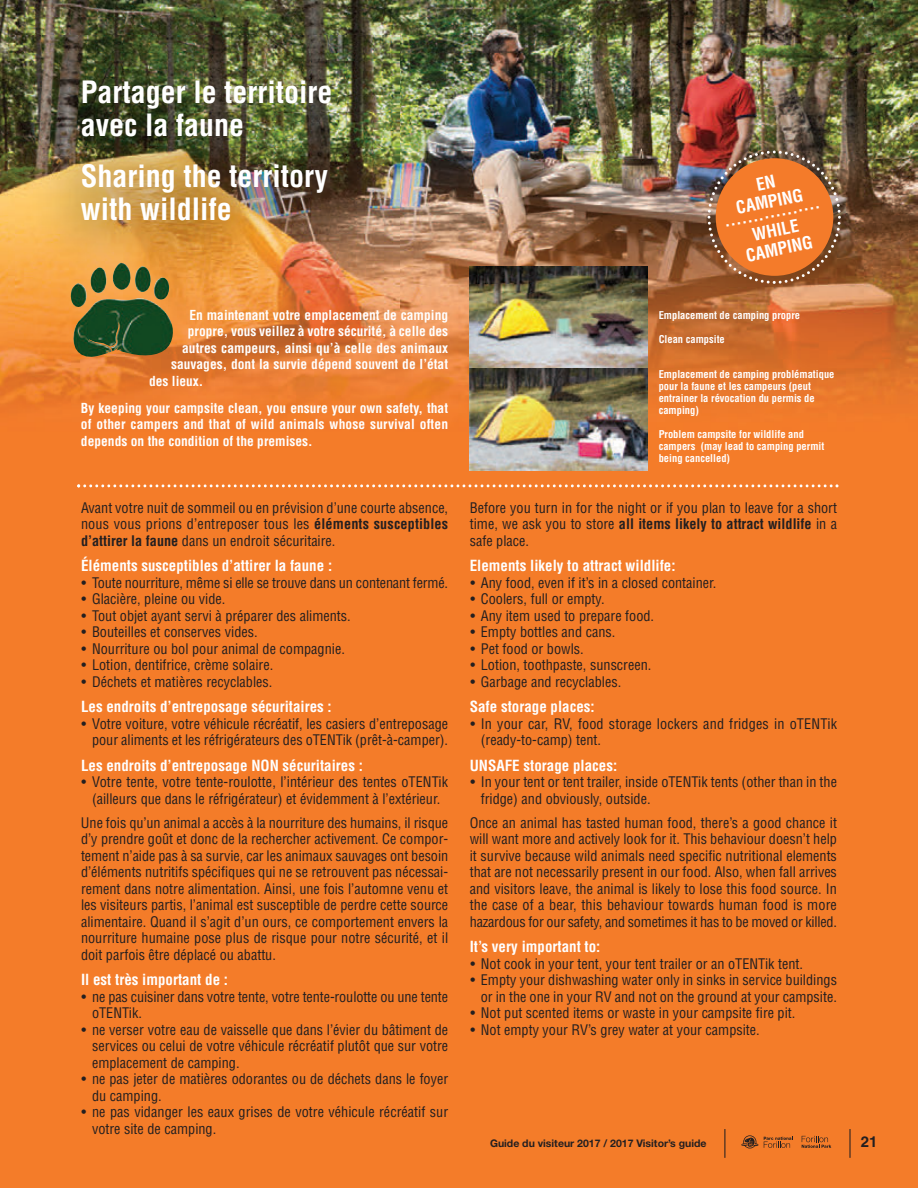
<style>
.page{position:relative;width:918px;height:1188px;background:#fff}
.page>*{position:absolute;margin:0;border:0;box-sizing:border-box;transform-origin:0 0}
.t1{font:700 condensed 30px/33px "Helvetica LT Std";color:#fff}
.t2{font:700 condensed 17.25px/18.9px "Helvetica LT Std";color:#fff;text-align:center}
.t3{font:700 condensed 15px "Helvetica LT Std";color:#fff}
.t4{font:700 15px "Helvetica LT Std";color:#231f20}
.t5{font:condensed 14.25px/16.5px "Helvetica LT Std";color:#231f20;text-align:justify}
.t6{font:700 condensed 13.5px/16.5px "Helvetica LT Std";color:#fff;text-align:justify}
.t7{font:700 condensed 10.5px/12px "Helvetica LT Std";color:#fff}
.t8{font:700 10.5px "Helvetica Neue";color:#231f20}
.s1{font-weight:700}
</style>
<div class="page">
<img style="left:0;top:0;width:918px;height:1188px">
<svg style="left:802px;top:1136px;width:29px;height:12px"></svg>
<svg style="left:741px;top:1135px;width:52px;height:13px"></svg>
<svg style="left:724px;top:1129px;width:1px;height:29px"></svg>
<hr style="left:849px;top:1129px;width:2px;height:29px;background:#231f20">
<img style="left:16px;top:36px;width:384px;height:318px">
<img style="left:470px;top:267px;width:178px;height:102px">
<img style="left:470px;top:369px;width:178px;height:102px">
<svg style="left:77px;top:484px;width:761px;height:3px"></svg>
<img style="left:71px;top:263px;width:102px;height:94px">
<img style="left:706px;top:149px;width:136px;height:136px">
<h1 class="t1" style="left:81px;top:78px;width:253px">Partager le territoire avec la faune</h1>
<h1 class="t1" style="left:81px;top:162px;width:249px">Sharing the territory with wildlife</h1>
<p class="t6" style="left:189px;top:308px;width:260px">En maintenant votre emplacement de camping</p>
<p class="t6" style="left:188px;top:324px;width:262px">propre, vous veillez à votre sécurité, à celle des</p>
<p class="t6" style="left:182px;top:341px;width:268px">autres campeurs, ainsi qu’à celle des animaux</p>
<p class="t6" style="left:171px;top:357px;width:279px">sauvages, dont la survie dépend souvent de l’état</p>
<p class="t6" style="left:149px;top:374px;width:56px">des lieux.</p>
<p class="t6" style="left:81px;top:401px;width:369px">By keeping your campsite clean, you ensure your own safety, that of other campers and that of wild animals whose survival often depends on the condition of the premises.</p>
<p class="t5" style="left:81px;top:501px;width:369px">Avant votre nuit de sommeil ou en prévision d’une courte absence, nous vous prions d’entreposer tous les <span class="s1">éléments susceptibles d’attirer la faune</span> dans un endroit sécuritaire.</p>
<p class="t3" style="left:81px;top:560px;width:253px">Éléments susceptibles d’attirer la faune :</p>
<p class="t5" style="left:82px;top:576px;width:368px">• Toute nourriture, même si elle se trouve dans un contenant fermé.</p>
<p class="t5" style="left:82px;top:592px;width:145px">• Glacière, pleine ou vide.</p>
<p class="t5" style="left:82px;top:609px;width:271px">• Tout objet ayant servi à préparer des aliments.</p>
<p class="t5" style="left:82px;top:625px;width:178px">• Bouteilles et conserves vides.</p>
<p class="t5" style="left:82px;top:642px;width:265px">• Nourriture ou bol pour animal de compagnie.</p>
<p class="t5" style="left:82px;top:658px;width:193px">• Lotion, dentifrice, crème solaire.</p>
<p class="t5" style="left:82px;top:675px;width:192px">• Déchets et matières recyclables.</p>
<p class="t3" style="left:81px;top:701px;width:252px">Les endroits d’entreposage sécuritaires :</p>
<p class="t5" style="left:82px;top:717px;width:368px;text-align:right">• Votre voiture, votre véhicule récréatif, les casiers d’entreposage pour aliments et les réfrigérateurs des oTENTik (prêt-à-camper).</p>
<p class="t3" style="left:81px;top:760px;width:284px">Les endroits d’entreposage NON sécuritaires :</p>
<p class="t5" style="left:82px;top:775px;width:368px;text-align:center">• Votre tente, votre tente-roulotte, l’intérieur des tentes oTENTik (ailleurs que dans le réfrigérateur) et évidemment à l’extérieur.</p>
<p class="t5" style="left:81px;top:816px;width:369px">Une fois qu’un animal a accès à la nourriture des humains, il risque d’y prendre goût et donc de la rechercher activement. Ce compor&shy;tement n’aide pas à sa survie, car les animaux sauvages ont besoin d’éléments nutritifs spécifiques qui ne se retrouvent pas nécessai&shy;rement dans notre alimentation. Ainsi, une fois l’automne venu et les visiteurs partis, l’animal est susceptible de perdre cette source alimentaire. Quand il s’agit d’un ours, ce comportement envers la nourriture humaine pose plus de risque pour notre sécurité, et il doit parfois être déplacé ou abattu.</p>
<p class="t3" style="left:81px;top:974px;width:149px">Il est très important de :</p>
<p class="t5" style="left:92px;top:990px;width:358px;text-indent:-10px">• ne pas cuisiner dans votre tente, votre tente-roulotte ou une tente oTENTik.</p>
<p class="t5" style="left:92px;top:1023px;width:358px;text-indent:-10px">• ne verser votre eau de vaisselle que dans l’évier du bâtiment de services ou celui de votre véhicule récréatif plutôt que sur votre emplacement de camping.</p>
<p class="t5" style="left:92px;top:1072px;width:358px;text-indent:-10px">• ne pas jeter de matières odorantes ou de déchets dans le foyer du camping.</p>
<p class="t5" style="left:92px;top:1105px;width:358px;text-indent:-10px">• ne pas vidanger les eaux grises de votre véhicule récréatif sur votre site de camping.</p>
<p class="t2" style="left:731px;top:182px;width:69px;rotate:-12deg">EN<br>CAMPING</p>
<p class="t2" style="left:722px;top:214px;width:99px;rotate:-12deg">.................<br>WHILE<br>CAMPING</p>
<p class="t7" style="left:659px;top:310px;width:143px">Emplacement de camping propre</p>
<p class="t7" style="left:659px;top:334px;width:68px">Clean campsite</p>
<p class="t7" style="left:659px;top:369px;width:177px">Emplacement de camping problématique pour la faune et les campeurs (peut entrainer la révocation du permis de camping)</p>
<p class="t7" style="left:659px;top:429px;width:167px">Problem campsite for wildlife and campers (may lead to camping permit being cancelled)</p>
<p class="t5" style="left:470px;top:501px;width:369px">Before you turn in for the night or if you plan to leave for a short time, we ask you to store <span class="s1">all items likely to attract wildlife</span> in a safe place.</p>
<p class="t3" style="left:470px;top:560px;width:207px">Elements likely to attract wildlife:</p>
<p class="t5" style="left:470px;top:576px;width:247px">• Any food, even if it’s in a closed container.</p>
<p class="t5" style="left:470px;top:592px;width:136px">• Coolers, full or empty.</p>
<p class="t5" style="left:470px;top:609px;width:185px">• Any item used to prepare food.</p>
<p class="t5" style="left:470px;top:625px;width:146px">• Empty bottles and cans.</p>
<p class="t5" style="left:470px;top:642px;width:115px">• Pet food or bowls.</p>
<p class="t5" style="left:470px;top:658px;width:182px">• Lotion, toothpaste, sunscreen.</p>
<p class="t5" style="left:470px;top:675px;width:152px">• Garbage and recyclables.</p>
<p class="t3" style="left:470px;top:701px;width:126px">Safe storage places:</p>
<p class="t5" style="left:481px;top:717px;width:358px;text-indent:-10px">• In your car, RV, food storage lockers and fridges in oTENTik (ready-to-camp) tent.</p>
<p class="t3" style="left:470px;top:760px;width:149px">UNSAFE storage places:</p>
<p class="t5" style="left:481px;top:775px;width:358px;text-indent:-10px">• In your tent or tent trailer, inside oTENTik tents (other than in the fridge) and obviously, outside.</p>
<p class="t5" style="left:470px;top:816px;width:369px">Once an animal has tasted human food, there’s a good chance it will want more and actively look for it. This behaviour doesn’t help it survive because wild animals need specific nutritional elements that are not necessarily present in our food. Also, when fall arrives and visitors leave, the animal is likely to lose this food source. In the case of a bear, this behaviour towards human food is more hazardous for our safety, and sometimes it has to be moved or killed.</p>
<p class="t3" style="left:470px;top:941px;width:132px">It’s very important to:</p>
<p class="t5" style="left:470px;top:957px;width:334px">• Not cook in your tent, your tent trailer or an oTENTik tent.</p>
<p class="t5" style="left:470px;top:973px;width:368px;text-align:right">• Empty your dishwashing water only in sinks in service buildings or in the one in your RV and not on the ground at your campsite.</p>
<p class="t5" style="left:470px;top:1006px;width:327px">• Not put scented items or waste in your campsite fire pit.</p>
<p class="t5" style="left:470px;top:1023px;width:291px">• Not empty your RV’s grey water at your campsite.</p>
<p class="t8" style="left:490px;top:1139px;width:218px">Guide du visiteur 2017 / 2017 Visitor’s guide</p>
<p class="t4" style="left:861px;top:1136px;width:18px">21</p>
</div>
